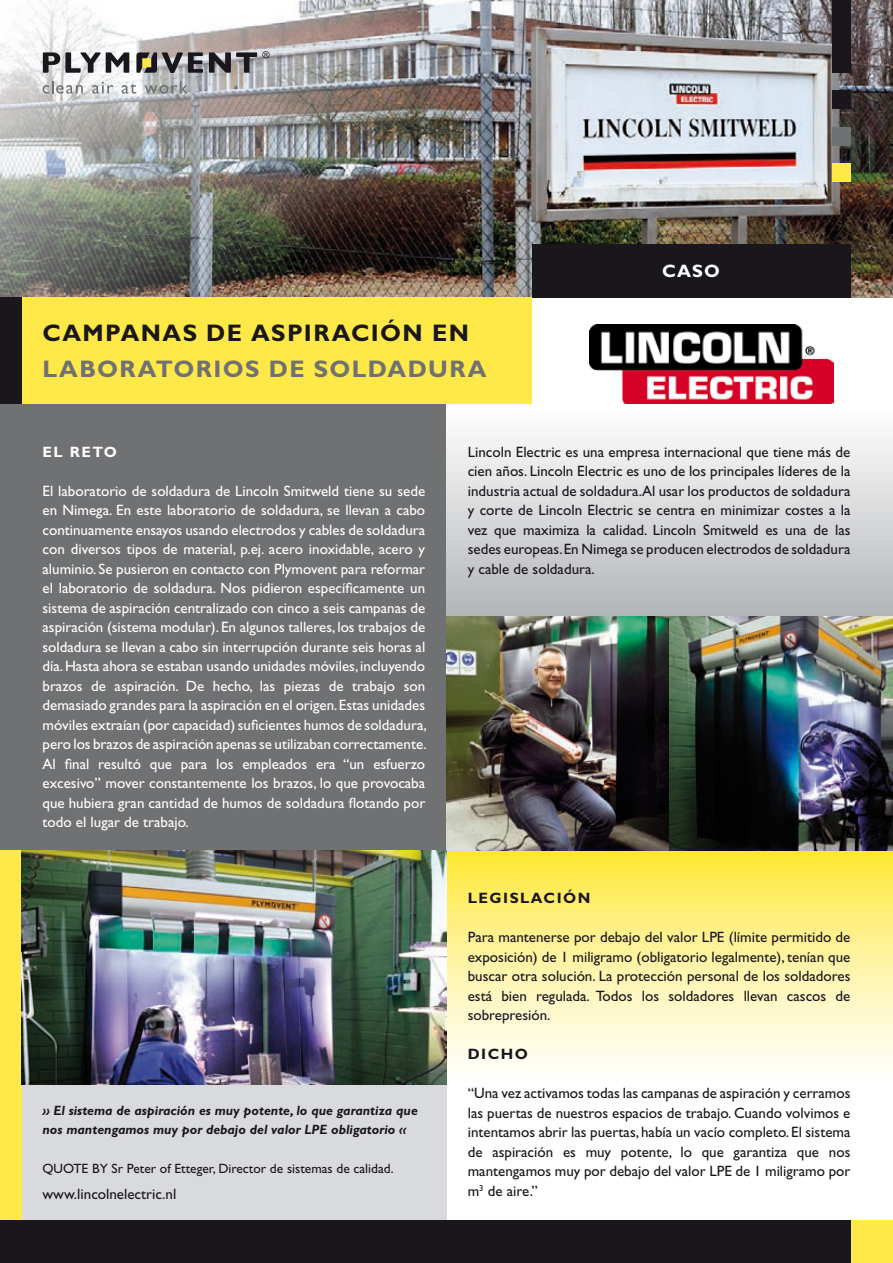
<style>
.page{position:relative;width:893px;height:1263px;background:#fff}
.page>*{position:absolute;margin:0;border:0;box-sizing:border-box;transform-origin:0 0}
.t1{font:700 24px "Gill Sans Std";letter-spacing:.055em;color:#707173}
.t2{font:700 24px "Gill Sans Std";letter-spacing:.055em;color:#1a171c}
.t3{font:700 18px "Gill Sans Std";color:#fff}
.t4{font:15px/19.5px "Gill Sans Std";color:#fff;text-align:justify}
.t5{font:15px/19.5px "Gill Sans Std";color:#1a171c;text-align:justify}
.t6{font:700 15px "Gill Sans Std";letter-spacing:.1em;color:#1a171c}
.t7{font:700 15px "Gill Sans Std";color:#fff}
.t8{font:italic 700 13.5px/19.5px "Gill Sans Std";color:#1a171c}
.t9{font:13.5px "Gill Sans Std";color:#1a171c}
</style>
<div class="page">
<div style="left:0;top:404px;width:446px;height:446px;background:#707173"></div>
<div style="left:446px;top:404px;width:447px;height:213px;background:linear-gradient(to bottom,#fff,#b3b5b6)"></div>
<svg style="left:446px;top:850px;width:447px;height:234px;background:#fef2a3"></svg>
<div style="left:0;top:1084px;width:446px;height:136px;background:#d9dadb"></div>
<img style="left:0;top:0;width:893px;height:298px">
<div style="left:850px;top:1220px;width:43px;height:43px;background:#ffe948"></div>
<div style="left:0;top:850px;width:21px;height:370px;background:#ffe948"></div>
<div style="left:0;top:298px;width:531px;height:106px;background:#ffe948"></div>
<div style="left:531px;top:244px;width:319px;height:54px;background:#1a171c"></div>
<div style="left:0;top:298px;width:21px;height:106px;background:#1a171c"></div>
<div style="left:0;top:1220px;width:850px;height:43px;background:#1a171c"></div>
<img style="left:446px;top:617px;width:447px;height:233px">
<img style="left:21px;top:850px;width:425px;height:234px">
<img style="left:589px;top:324px;width:244px;height:80px">
<div style="left:832px;top:164px;width:18px;height:18px;background:#ffe948"></div>
<div style="left:832px;top:127px;width:18px;height:18px;background:#707173"></div>
<div style="left:832px;top:91px;width:18px;height:18px;background:#1a171c"></div>
<div style="left:832px;top:0;width:18px;height:73px;background:#1a171c"></div>
<svg style="left:43px;top:52px;width:86px;height:21px"></svg>
<svg style="left:209px;top:51px;width:60px;height:22px"></svg>
<svg style="left:136px;top:52px;width:67px;height:21px"></svg>
<svg style="left:43px;top:81px;width:40px;height:13px"></svg>
<svg style="left:92px;top:82px;width:21px;height:12px"></svg>
<svg style="left:122px;top:84px;width:14px;height:10px"></svg>
<svg style="left:144px;top:81px;width:44px;height:13px"></svg>
<h1 class="t2" style="left:43px;top:319px;width:428px">CAMPANAS DE ASPIRACIÓN EN</h1>
<h1 class="t1" style="left:43px;top:355px;width:446px">LABORATORIOS DE SOLDAD URA</h1>
<p class="t3" style="left:662px;top:260px;width:59px">CASO</p>
<p class="t7" style="left:43px;top:443px;width:76px">EL RETO</p>
<p class="t4" style="left:43px;top:481px;width:386px">El laboratorio de soldadura de Lincoln Smitweld tiene su sede en Nimega. En este laboratorio de soldadura, se llevan a cabo continuamente ensayos usando electrodos y cables de soldadura con diversos tipos de material, p.ej. acero inoxidable, acero y aluminio. Se pusieron en contacto con Plymovent para reformar el laboratorio de soldadura. Nos pidieron específicamente un sistema de aspiración centralizado con cinco a seis campanas de aspiración (sistema modular). En algunos talleres, los trabajos de soldadura se llevan a cabo sin interrupción durante seis horas al día. Hasta ahora se estaban usando unidades móviles, incluyendo brazos de aspiración. De hecho, las piezas de trabajo son demasiado grandes para la aspiración en el origen. Estas unidades móviles extraían (por capacidad) suficientes humos de soldadura, pero los brazos de aspiración apenas se utilizaban correctamente.<br>Al final resultó que para los empleados era “un esfuerzo excesivo” mover constantemente los brazos, lo que provocaba que hubiera gran cantidad de humos de soldadura flotando por todo el lugar de trabajo.</p>
<p class="t8" style="left:43px;top:1100px;width:377px">» El sistema de aspiración es muy potente, lo que garantiza que nos mantengamos muy por debajo del valor LPE obligatorio «</p>
<p class="t9" style="left:43px;top:1161px;width:353px">QUOTE BY Sr Peter of Etteger, Director de sistemas de calidad.</p>
<p class="t5" style="left:43px;top:1184px;width:135px">www.lincolnelectric.nl</p>
<p class="t5" style="left:468px;top:442px;width:384px">Lincoln Electric es una empresa internacional que tiene más de cien años. Lincoln Electric es uno de los principales líderes de la industria actual de soldadura.Al usar los productos de soldadura y corte de Lincoln Electric se centra en minimizar costes a la vez que maximiza la calidad. Lincoln Smitweld es una de las sedes europeas. En Nimega se producen electrodos de soldadura y cable de soldadura.</p>
<p class="t6" style="left:468px;top:889px;width:124px">LEGISLACIÓN</p>
<p class="t5" style="left:468px;top:927px;width:384px">Para mantenerse por debajo del valor LPE (límite permitido de exposición) de 1 miligramo (obligatorio legalmente), tenían que buscar otra solución. La protección personal de los soldadores está bien regulada. Todos los soldadores llevan cascos de sobrepresión.</p>
<p class="t6" style="left:468px;top:1045px;width:62px">DICHO</p>
<p class="t5" style="left:468px;top:1083px;width:384px">“Una vez activamos todas las campanas de aspiración y cerramos las puertas de nuestros espacios de trabajo. Cuando volvimos e intentamos abrir las puertas, había un vacío completo. El sistema de aspiración es muy potente, lo que garantiza que nos mantengamos muy por debajo del valor LPE de 1 miligramo por m<sup>3</sup> de aire.”</p>
</div>
